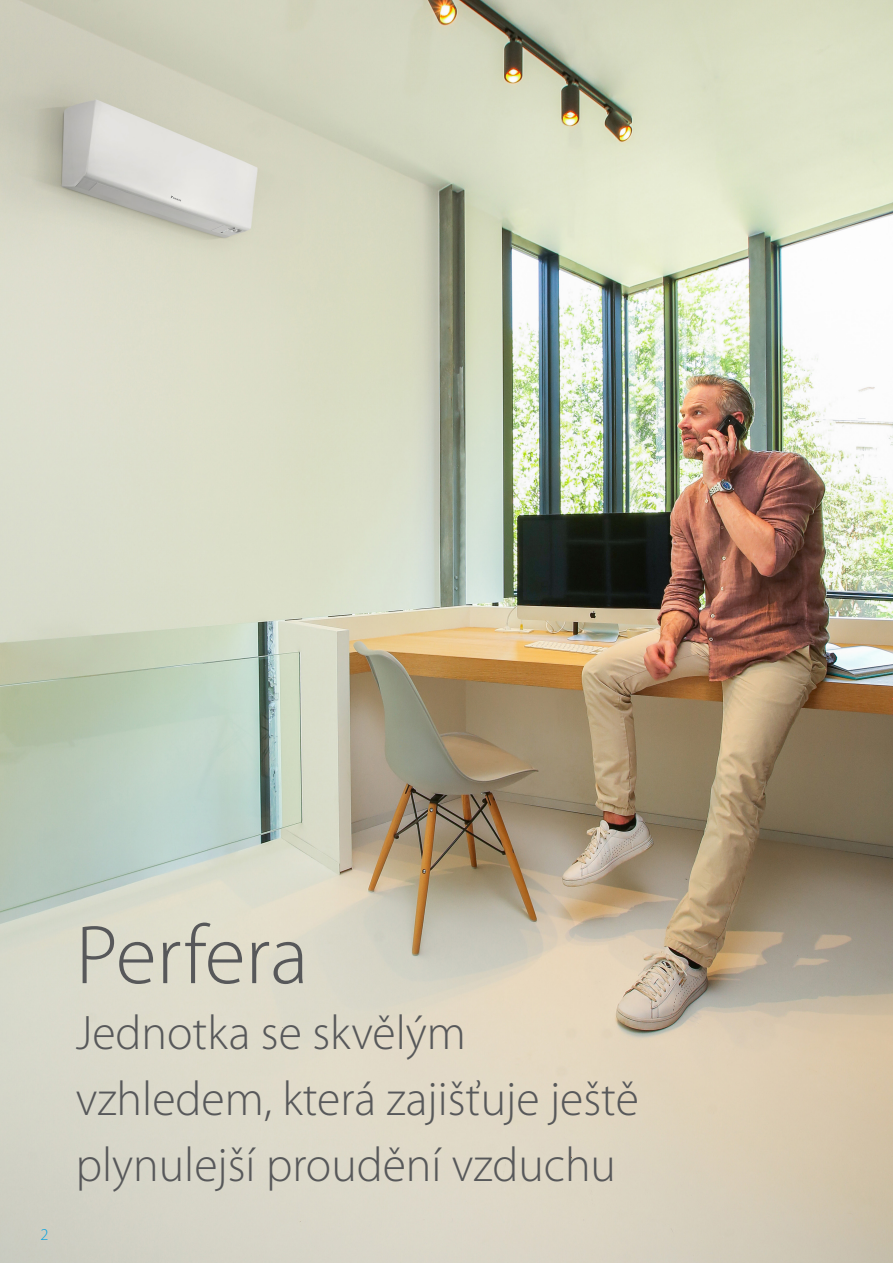
<style>
.page{position:relative;width:893px;height:1263px;background:#fff}
.page>*{position:absolute;margin:0;border:0;box-sizing:border-box;transform-origin:0 0}
.headline{font:300 84px "Myriad Pro";color:#57585a}
.headline-2{font:300 48.75px/66px "Myriad Pro";color:#57585a}
.t1{font:300 16.5px "Myriad Pro";color:#00a1e3}
</style>
<div class="page">
<img style="left:0;top:0;width:893px;height:1263px">
<p class="t1" style="left:40px;top:1225px;width:10px">2</p>
<p class="headline" style="left:76px;top:909px;width:234px">Perfera</p>
<p class="headline-2" style="left:76px;top:1001px;width:565px">Jednotka se skvělým vzhledem, která zajišťuje ještě plynulejší proudění vzduchu</p>
</div>
